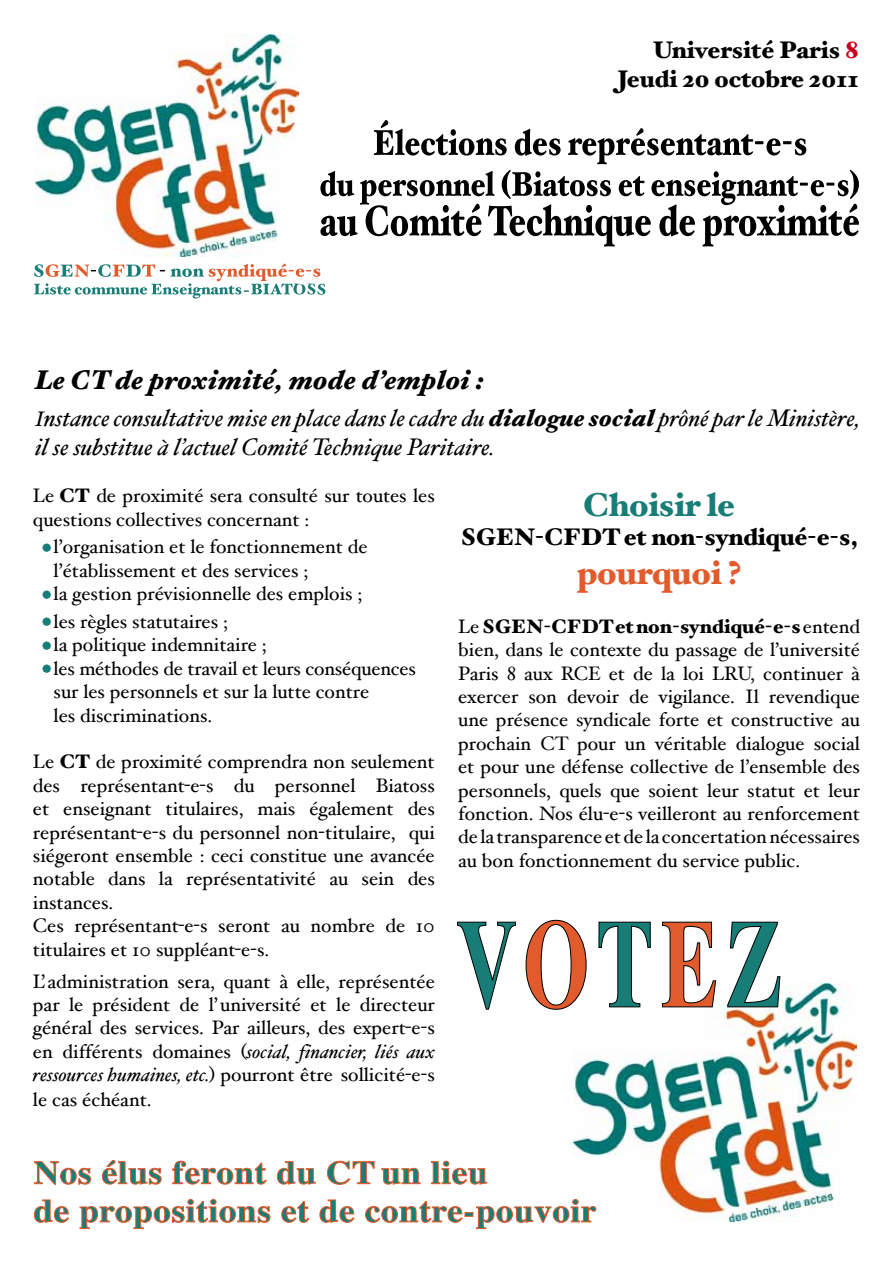
<style>
.page{position:relative;width:893px;height:1263px;background:#fff}
.page>*{position:absolute;margin:0;border:0;box-sizing:border-box;transform-origin:0 0}
.t1{font:900 33px "Hoefler Text";letter-spacing:-.01em;color:#187d77}
.t2{font:900 33px "Hoefler Text";letter-spacing:-.01em;color:#e25b2c}
.t3{font:italic 900 27px "Hoefler Text";color:#000}
.t4{font:italic 24px/28.8px "Hoefler Text";color:#000}
.t5{font:900 24px/28.8px "Hoefler Text";letter-spacing:-.01em;color:#000;text-align:right}
.t6{font:19.5px/23.4px "Hoefler Text";color:#000}
.s1{color:#c80019}
.s2{font-size:21px}
.s3{font-weight:900}
.s4{font-style:italic}
</style>
<div class="page">
<img style="left:574px;top:983px;width:282px;height:238px">
<svg style="left:457px;top:921px;width:59px;height:89px"></svg>
<svg style="left:525px;top:919px;width:62px;height:91px"></svg>
<svg style="left:598px;top:921px;width:53px;height:86px"></svg>
<svg style="left:662px;top:921px;width:54px;height:87px"></svg>
<svg style="left:727px;top:921px;width:54px;height:86px"></svg>
<svg style="left:34px;top:1160px;width:453px;height:25px"></svg>
<svg style="left:34px;top:1198px;width:563px;height:31px"></svg>
<img style="left:35px;top:35px;width:263px;height:222px">
<svg style="left:320px;top:170px;width:539px;height:77px"></svg>
<svg style="left:374px;top:120px;width:432px;height:44px"></svg>
<svg style="left:34px;top:264px;width:291px;height:34px"></svg>
<p class="t5" style="left:616px;top:35px;width:244px">Université Paris <span class="s1">8<br></span>Jeudi 20 octobre 2011</p>
<h2 class="t3" style="left:35px;top:363px;width:451px">Le CT de proximité, mode d’emploi :</h2>
<p class="t4" style="left:35px;top:403px;width:826px"><span class="s2">I</span>nstance consultative mise en place dans le cadre du <span class="s3">dialogue social</span> prôné par le Ministère, il se substitue à l’actuel Comité Technique Paritaire.</p>
<h1 class="t1" style="left:583px;top:485px;width:153px">Choisir le</h1>
<p class="t5" style="left:460px;top:522px;width:399px">SGEN-CFDT et non-syndiqué-e-s,</p>
<h1 class="t2" style="left:577px;top:553px;width:166px">pourquoi ?</h1>
<p class="t6" style="left:458px;top:614px;width:403px;text-align:justify">Le <span class="s3">SGEN-CFDT et non-syndiqué-e-s</span> entend bien, dans le contexte du passage de l’université Paris 8 aux RCE et de la loi LRU, continuer à exercer son devoir de vigilance. Il revendique une présence syndicale forte et constructive au prochain CT pour un véritable dialogue social et pour une défense collective de l’ensemble des personnels, quels que soient leur statut et leur fonction. Nos élu-e-s veilleront au renforcement de la transparence et de la concertation nécessaires au bon fonctionnement du service public.</p>
<p class="t6" style="left:33px;top:484px;width:403px">Le <span class="s3">CT</span> de proximité sera consulté sur toutes les questions collectives concernant :</p>
<p class="t6" style="left:54px;top:535px;width:315px">l’organisation et le fonctionnement de l’établissement et des services ;<br>la gestion prévisionnelle des emplois ;</p>
<p class="t6" style="left:54px;top:609px;width:364px">les règles statutaires ;<br>la politique indemnitaire ;<br>les méthodes de travail et leurs conséquences sur les personnels et sur la lutte contre<br>les discriminations.</p>
<p class="t6" style="left:33px;top:750px;width:403px">Le <span class="s3">CT</span> de proximité comprendra non seulement des représentant-e-s du personnel Biatoss et enseignant titulaires, mais également des représentant-e-s du personnel non-titulaire, qui siégeront ensemble : ceci constitue une avancée notable dans la représentativité au sein des instances.<br>Ces représentant-e-s seront au nombre de 10 titulaires et 10 suppléant-e-s.</p>
<p class="t6" style="left:33px;top:969px;width:403px;text-align:justify">L’ administration sera, quant à elle, représentée par le président de l’université et le directeur général des services. Par ailleurs, des expert-e-s en différents domaines (<span class="s4">social, financier, liés aux ressources humaines, etc.</span>) pourront être sollicité-e-s</p>
<p class="t6" style="left:33px;top:1088px;width:120px">le cas échéant.</p>
</div>
